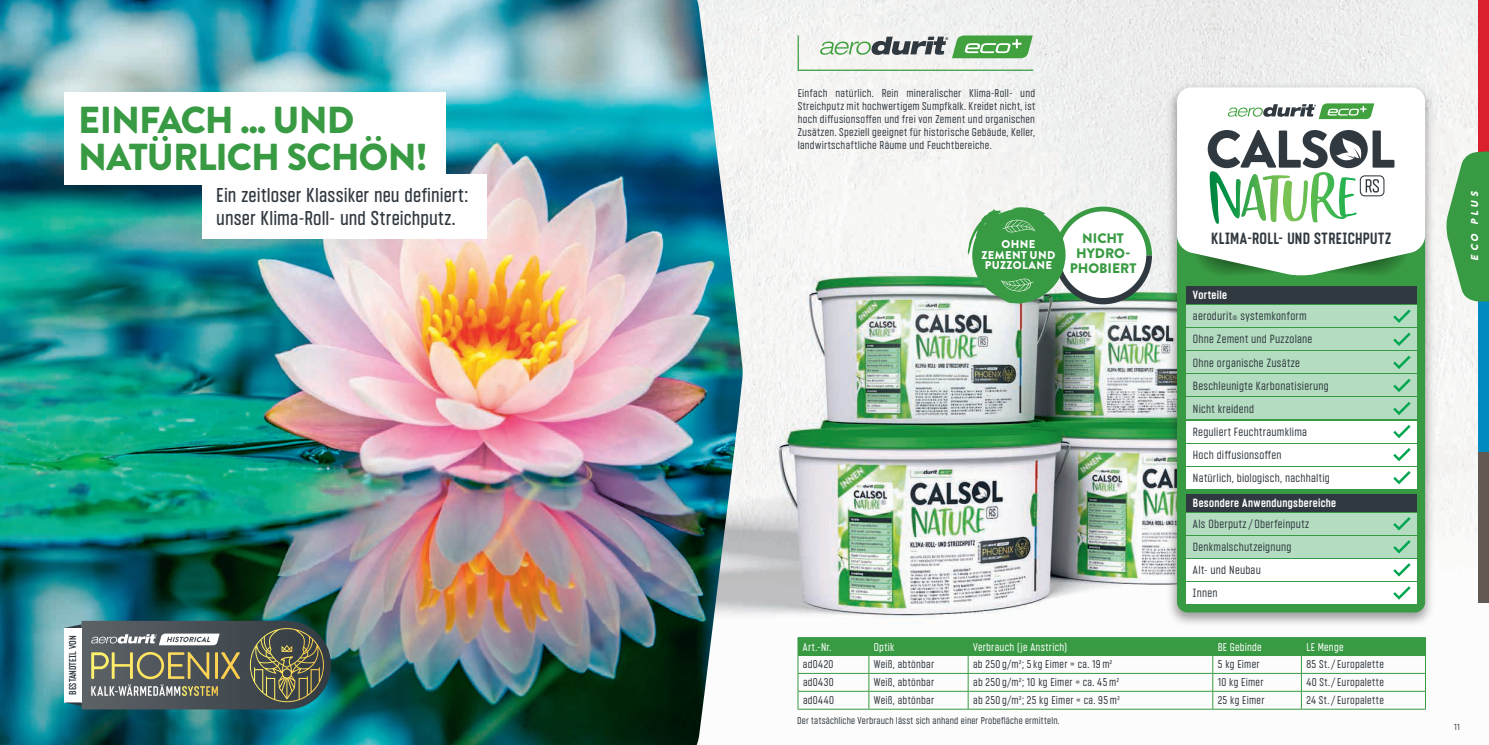
<style>
.page{position:relative;width:1489px;height:745px;background:#fff}
.page>*{position:absolute;margin:0;border:0;box-sizing:border-box;transform-origin:0 0}
.t1{font:900 37.5px/37.5px "Brandon Grotesque";letter-spacing:-.025em;color:#389a42}
.t2{font:500 20px/22.5px "Vin Sans Pro";letter-spacing:.005em;color:#313940}
.t3{font:700 16.25px "Vin Sans Pro";letter-spacing:.025em;color:#313940}
.t4{font:900 13.75px/14.9px "Brandon Grotesque";letter-spacing:-.005em;color:#389a42;text-align:center}
.t5{font:11.88px/23px "Vin Sans Pro";letter-spacing:.02em;color:#313940}
.t6{font:700 11.88px "Vin Sans Pro";letter-spacing:.025em;color:#fff}
.t7{font:11.25px/13.1px "Vin Sans Pro";letter-spacing:.025em;color:#313940;text-align:justify}
.t8{font:11.25px "Vin Sans Pro";letter-spacing:.02em;color:#fff}
.t9{font:900 11.25px/10.8px "Brandon Grotesque";letter-spacing:.03em;color:#fff;text-align:center}
.t10{font:10px "Vin Sans Pro";letter-spacing:.015em;color:#313940}
.t11{font:600 10px "Vin Sans Pro";color:#313940}
.t12{font:italic 900 10px "Brandon Grotesque";color:#fff}
.t13{font:8.75px "Vin Sans Pro";color:#313940}
.s1{font-size:6.25px}
</style>
<div class="page">
<img style="left:742px;top:0;width:746px;height:710px">
<img style="left:0;top:0;width:742px;height:744px">
<div style="left:64px;top:92px;width:381px;height:92px;background:#fff"></div>
<svg style="left:797px;top:34px;width:237px;height:37px"></svg>
<div style="left:1166px;top:82px;width:269px;height:545px;background:#231f20;opacity:.45"></div>
<svg style="left:1176px;top:197px;width:248px;height:415px;background:#51a25a"></svg>
<svg style="left:1176px;top:87px;width:248px;height:43px"></svg>
<svg style="left:1227px;top:103px;width:147px;height:16px"></svg>
<div style="left:1185px;top:286px;width:231px;height:17px;background:#313940"></div>
<div style="left:1185px;top:493px;width:231px;height:18px;background:#313940"></div>
<div style="left:1185px;top:305px;width:231px;height:21px;background:#b3dcc0"></div>
<div style="left:1185px;top:328px;width:231px;height:22px;background:#b3dcc0"></div>
<div style="left:1185px;top:351px;width:231px;height:22px;background:#b3dcc0"></div>
<div style="left:1185px;top:374px;width:231px;height:22px;background:#b3dcc0"></div>
<div style="left:1185px;top:397px;width:231px;height:22px;background:#b3dcc0"></div>
<div style="left:1185px;top:443px;width:231px;height:22px;background:#fff"></div>
<div style="left:1185px;top:466px;width:231px;height:22px;background:#fff"></div>
<div style="left:1185px;top:420px;width:231px;height:22px;background:#fff"></div>
<div style="left:1185px;top:513px;width:231px;height:21px;background:#b3dcc0"></div>
<div style="left:1185px;top:536px;width:231px;height:21px;background:#b3dcc0"></div>
<div style="left:1185px;top:559px;width:231px;height:21px;background:#fff"></div>
<div style="left:1185px;top:582px;width:231px;height:21px;background:#fff"></div>
<svg style="left:1176px;top:130px;width:248px;height:147px"></svg>
<svg style="left:1393px;top:517px;width:17px;height:13px"></svg>
<svg style="left:1393px;top:540px;width:17px;height:13px"></svg>
<svg style="left:1393px;top:563px;width:17px;height:13px"></svg>
<svg style="left:1393px;top:586px;width:17px;height:13px"></svg>
<svg style="left:1393px;top:309px;width:17px;height:14px"></svg>
<svg style="left:1393px;top:332px;width:17px;height:14px"></svg>
<svg style="left:1393px;top:355px;width:17px;height:14px"></svg>
<svg style="left:1393px;top:378px;width:17px;height:14px"></svg>
<svg style="left:1393px;top:402px;width:17px;height:13px"></svg>
<svg style="left:1393px;top:448px;width:17px;height:13px"></svg>
<svg style="left:1393px;top:471px;width:17px;height:13px"></svg>
<svg style="left:1393px;top:425px;width:17px;height:13px"></svg>
<svg style="left:797px;top:637px;width:628px;height:71px"></svg>
<hr style="left:797px;top:708px;width:71px;height:1px;background:#389a42">
<hr style="left:868px;top:708px;width:100px;height:1px;background:#389a42">
<hr style="left:968px;top:708px;width:244px;height:1px;background:#389a42">
<hr style="left:1212px;top:708px;width:89px;height:1px;background:#389a42">
<hr style="left:1301px;top:708px;width:124px;height:1px;background:#389a42">
<div style="left:202px;top:174px;width:285px;height:64px;background:#fff"></div>
<svg style="left:64px;top:620px;width:267px;height:89px;background:#6b7269"></svg>
<svg style="left:967px;top:206px;width:184px;height:98px"></svg>
<div style="left:1478px;top:0;width:10px;height:163px;background:#da202d"></div>
<div style="left:1478px;top:301px;width:10px;height:150px;background:#008abf"></div>
<div style="left:1478px;top:451px;width:10px;height:151px;background:#625953"></div>
<svg style="left:1444px;top:151px;width:44px;height:150px"></svg>
<h1 class="t1" style="left:78px;top:101px;width:351px">EINFACH ... UND<br>NATÜRLICH SCHÖN!</h1>
<h2 class="t2" style="left:216px;top:183px;width:253px">Ein zeitloser Klassiker neu definiert: unser Klima-Roll- und Streichputz.</h2>
<p class="t11" style="left:67px;top:694px;width:60px;rotate:-90deg">BESTANDTEIL VON</p>
<p class="t7" style="left:797px;top:86px;width:239px">Einfach natürlich. Rein mineralischer Klima-Roll- und Streichputz mit hochwertigem Sumpfkalk. Kreidet nicht, ist hoch diffusionsoffen und frei von Zement und organischen Zusätzen. Speziell geeignet für historische Gebäude, Keller, landwirtschaftliche Räume und Feuchtbereiche.</p>
<p class="t9" style="left:981px;top:238px;width:75px">OHNE<br>ZEMENT UND<br>PUZZOLANE</p>
<p class="t4" style="left:1069px;top:231px;width:68px">NICHT<br>HYDRO-<br>PHOBIERT</p>
<h3 class="t3" style="left:1210px;top:229px;width:181px">KLIMA-ROLL- UND STREICHPUTZ</h3>
<p class="t6" style="left:1192px;top:288px;width:36px">Vorteile</p>
<p class="t5" style="left:1192px;top:304px;width:137px">aerodurit<span class="s1">®</span> systemkonform<br>Ohne Zement und Puzzolane<br>Ohne organische Zusätze<br>Beschleunigte Karbonatisierung<br>Nicht kreidend</p>
<p class="t5" style="left:1192px;top:443px;width:138px">Hoch diffusionsoffen<br>Natürlich, biologisch, nachhaltig</p>
<p class="t5" style="left:1192px;top:420px;width:116px">Reguliert Feuchtraumklima</p>
<p class="t6" style="left:1192px;top:495px;width:145px">Besondere Anwendungsbereiche</p>
<p class="t5" style="left:1192px;top:512px;width:118px">Als Oberputz/ Oberfeinputz<br>Denkmalschutzeignung<br>Alt- und Neubau<br>Innen</p>
<p class="t8" style="left:803px;top:640px;width:30px">Art.-Nr.</p>
<p class="t8" style="left:873px;top:640px;width:22px">Optik</p>
<p class="t8" style="left:973px;top:640px;width:95px">Verbrauch (je Anstrich)</p>
<p class="t8" style="left:1217px;top:640px;width:45px">BE Gebinde</p>
<p class="t8" style="left:1306px;top:640px;width:39px">LE Menge</p>
<p class="t7" style="left:803px;top:657px;width:32px">ad0420</p>
<p class="t7" style="left:873px;top:657px;width:62px">Weiß, abtönbar</p>
<p class="t7" style="left:973px;top:657px;width:141px">ab 250 g/m²; 5 kg Eimer = ca. 19m²</p>
<p class="t7" style="left:1217px;top:657px;width:43px">5 kg Eimer</p>
<p class="t7" style="left:1306px;top:657px;width:79px">85 St./Europalette</p>
<p class="t7" style="left:803px;top:675px;width:32px">ad0430</p>
<p class="t7" style="left:873px;top:675px;width:62px">Weiß, abtönbar</p>
<p class="t7" style="left:973px;top:675px;width:147px">ab 250 g/m²; 10 kg Eimer = ca. 45m²</p>
<p class="t7" style="left:1217px;top:675px;width:47px">10 kg Eimer</p>
<p class="t7" style="left:1306px;top:675px;width:79px">40 St./Europalette</p>
<p class="t7" style="left:803px;top:693px;width:33px">ad0440</p>
<p class="t7" style="left:873px;top:693px;width:62px">Weiß, abtönbar</p>
<p class="t7" style="left:973px;top:693px;width:148px">ab 250 g/m²; 25 kg Eimer = ca. 95m²</p>
<p class="t7" style="left:1217px;top:693px;width:48px">25 kg Eimer</p>
<p class="t7" style="left:1306px;top:693px;width:79px">24 St./Europalette</p>
<p class="t10" style="left:797px;top:714px;width:264px">Der tatsächliche Verbrauch lässt sich anhand einer Probefläche ermitteln.</p>
<p class="t12" style="left:1467px;top:260px;width:73px;rotate:-90deg">ECO PLUS</p>
<p class="t13" style="left:1453px;top:722px;width:7px">11</p>
</div>
